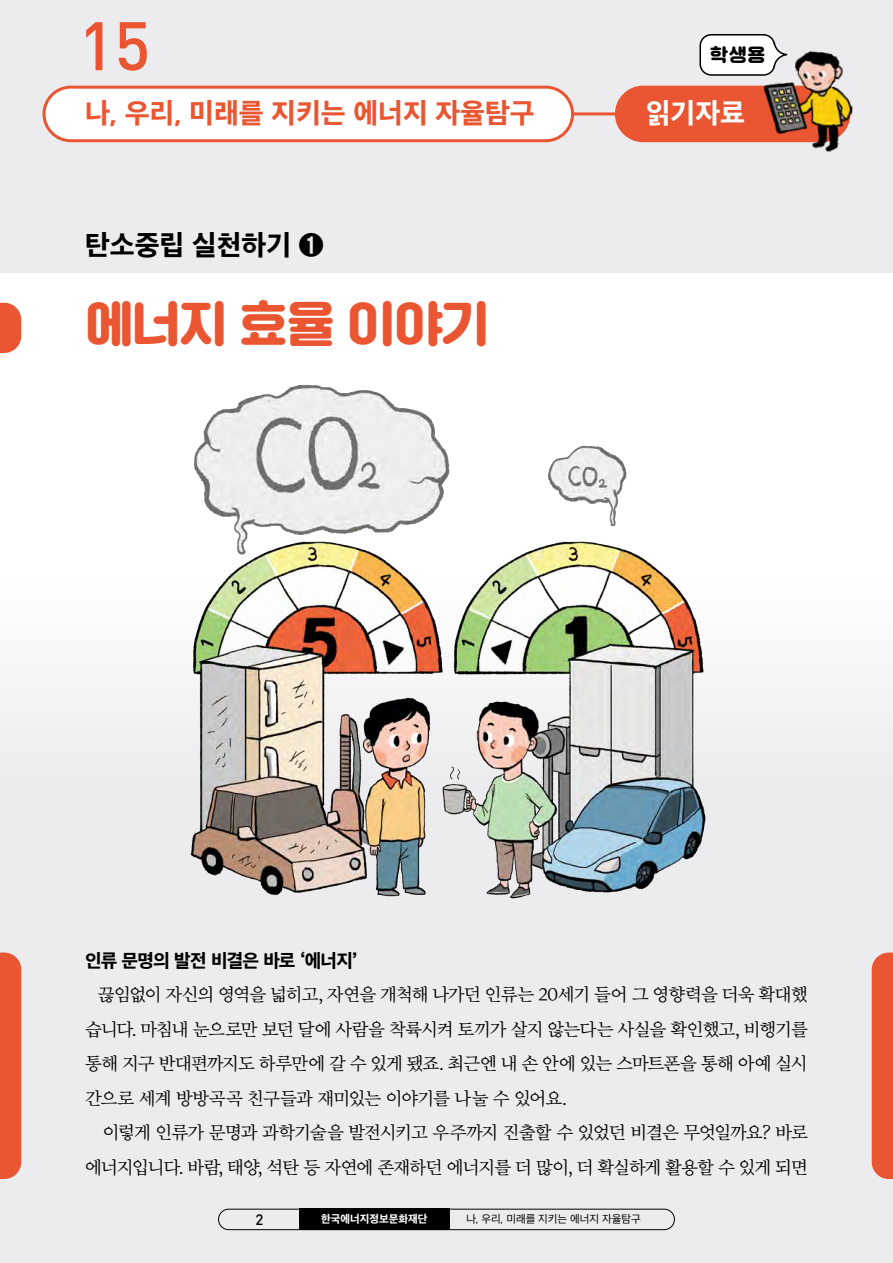
<style>
.page{position:relative;width:893px;height:1263px;background:#ececee}
.page>*{position:absolute;margin:0;border:0;box-sizing:border-box;transform-origin:0 0}
.t1{font:500 67.5px "DIN Pro";color:#ea5532}
.t2{font:48px "SD Gd Gulim";letter-spacing:-.02em;color:#ea5532}
.t3{font:27px "SD Gothic Neoa h Ex Bd";color:#ea5532}
.t4{font:27px "SD Gothic Neoa h Ex Bd";color:#000}
.t5{font:27px "SD Gothic Neoa h Ex Bd";color:#fff}
.t6{font:18px/34.5px "SD Myeongjo Neoa c Rg";letter-spacing:-.055em;color:#000;text-align:justify}
.t7{font:18px "SD Gothic Neoa h Ex Bd";letter-spacing:-.05em;color:#000}
.t8{font:17.85px "SD Gd Gulim";color:#000}
.t9{font:500 15px "DIN Pro";color:#000}
.t10{font:10.5px "SD Gothic Neoa d Rg";color:#000}
.t11{font:10.5px "SD Gothic Neoa h Ex Bd";color:#fff}
</style>
<div class="page">
<div style="left:218px;top:1209px;width:457px;height:21px;border:1px solid #000;border-radius:10px"></div>
<div style="left:299px;top:1209px;width:150px;height:21px;background:#000"></div>
<div style="left:0;top:273px;width:893px;height:511px;background:#fff"></div>
<svg style="left:0;top:303px;width:21px;height:50px"></svg>
<div style="left:0;top:952px;width:21px;height:227px;background:#ea5532"></div>
<div style="left:872px;top:952px;width:21px;height:227px;background:#ea5532"></div>
<div style="left:616px;top:87px;width:233px;height:54px;background:#ea5532;border-radius:27px"></div>
<div style="left:615px;top:86px;width:235px;height:56px;border:3px solid #ea5532;border-radius:27px"></div>
<div style="left:44px;top:87px;width:529px;height:54px;background:#fff;border-radius:27px"></div>
<div style="left:43px;top:86px;width:531px;height:56px;border:3px solid #ea5532;border-radius:27px"></div>
<hr style="left:572px;top:112px;width:45px;height:3px;background:#ea5532">
<img style="left:758px;top:51px;width:95px;height:101px">
<svg style="left:699px;top:34px;width:89px;height:50px"></svg>
<img style="left:176px;top:384px;width:541px;height:515px">
<h1 class="t1" style="left:78px;top:-9px;width:73px">15</h1>
<p class="t8" style="left:710px;top:45px;width:57px">학생용</p>
<h3 class="t3" style="left:85px;top:100px;width:451px">나, 우리, 미래를 지키는 에너지 자율탐구</h3>
<h3 class="t5" style="left:646px;top:100px;width:101px">읽기자료</h3>
<h3 class="t4" style="left:85px;top:231px;width:240px">탄소중립 실천하기 ➊</h3>
<h2 class="t2" style="left:85px;top:297px;width:406px">에너지 효율 이야기</h2>
<p class="t7" style="left:85px;top:951px;width:274px">인류 문명의 발전 비결은 바로 ‘에너지’</p>
<p class="t6" style="left:85px;top:978px;width:724px;text-indent:13px">끊임없이 자신의 영역을 넓히고, 자연을 개척해 나가던 인류는 20세기 들어 그 영향력을 더욱 확대했 습니다. 마침내 눈으로만 보던 달에 사람을 착륙시켜 토끼가 살지 않는다는 사실을 확인했고, 비행기를 통해 지구 반대편까지도 하루만에 갈 수 있게 됐죠. 최근엔 내 손 안에 있는 스마트폰을 통해 아예 실시 간으로 세계 방방곡곡 친구들과 재미있는 이야기를 나눌 수 있어요.</p>
<p class="t6" style="left:85px;top:1116px;width:724px;text-align:right">이렇게 인류가 문명과 과학기술을 발전시키고 우주까지 진출할 수 있었던 비결은 무엇일까요? 바로 에너지입니다. 바람, 태양, 석탄 등 자연에 존재하던 에너지를 더 많이, 더 확실하게 활용할 수 있게 되면</p>
<p class="t9" style="left:255px;top:1207px;width:9px">2</p>
<p class="t11" style="left:321px;top:1214px;width:108px">한국에너지정보문화재단</p>
<p class="t10" style="left:466px;top:1214px;width:176px">나, 우리, 미래를 지키는 에너지 자율탐구</p>
</div>
